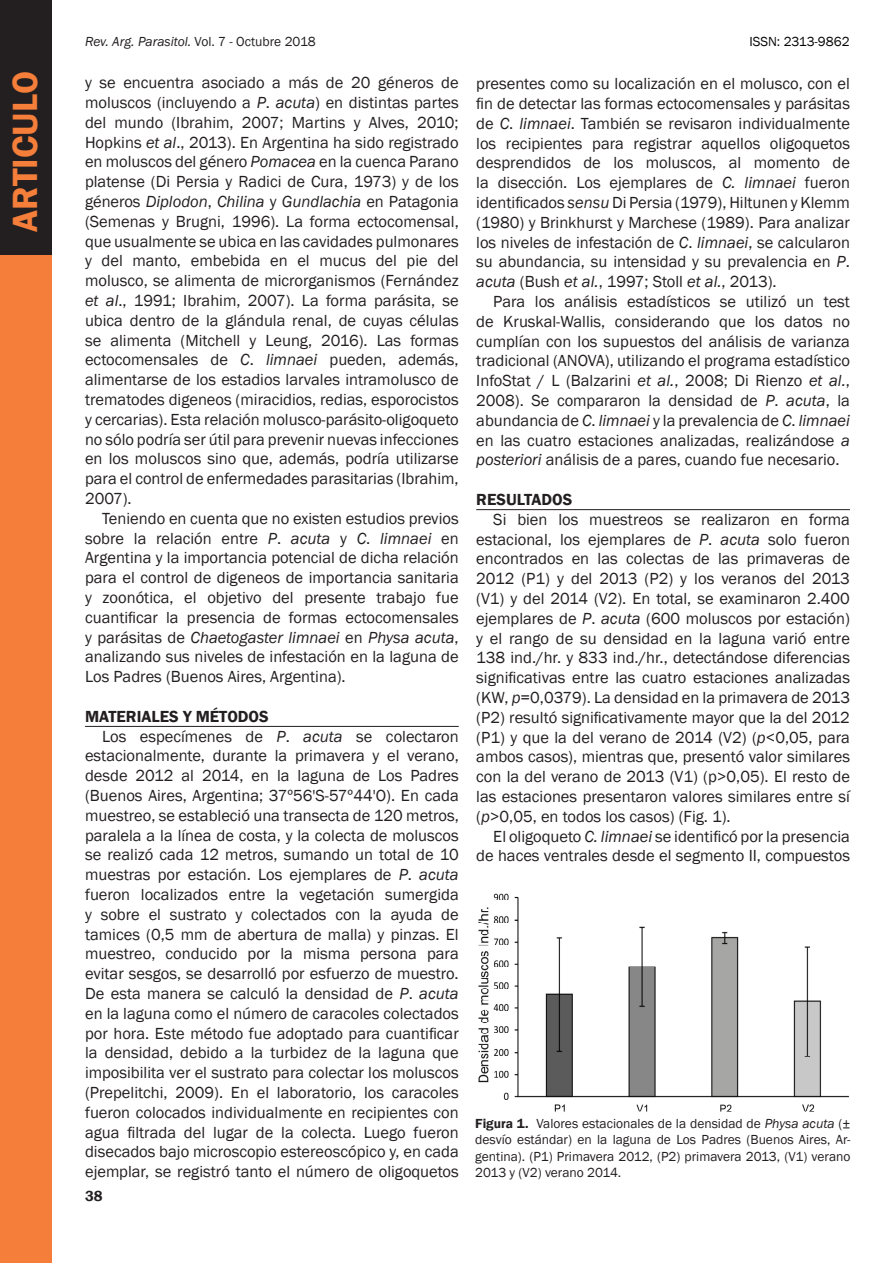
<style>
.page{position:relative;width:893px;height:1263px;background:#fff}
.page>*{position:absolute;margin:0;border:0;box-sizing:border-box;transform-origin:0 0}
.t1{font:600 36px "Franklin Gothic";color:#f47e3a}
.t2{font:16.5px/19.8px "Franklin Gothic";color:#231f20;text-align:justify}
.t3{font:600 16.5px "Franklin Gothic";color:#231f20}
.t4{font:600 15px "Franklin Gothic";color:#231f20}
.t5{font:13.5px/16.5px "Franklin Gothic";color:#231f20;text-align:justify}
.t6{font:italic 13.5px "Franklin Gothic";color:#231f20}
.t7{font:13.5px "Franklin Gothic";color:#040503}
.s1{font-style:normal}
.s2{font-style:italic}
.s3{font-weight:600}
</style>
<div class="page">
<div style="left:0;top:0;width:51px;height:1263px;background:#f47e3a"></div>
<div style="left:0;top:1px;width:51px;height:254px;background:#231f20"></div>
<hr style="left:85px;top:726px;width:374px;height:1px;background:#231f20">
<hr style="left:476px;top:509px;width:374px;height:1px;background:#231f20">
<img style="left:478px;top:893px;width:371px;height:219px">
<p class="t6" style="left:85px;top:33px;width:232px">Rev. Arg. Parasitol. <span class="s1">Vol. 7 - Octubre 2018</span></p>
<p class="t7" style="left:749px;top:33px;width:102px">ISSN: 2313-9862</p>
<h1 class="t1" style="left:3px;top:232px;width:162px;rotate:-90deg">ARTICULO</h1>
<p class="t2" style="left:85px;top:73px;width:375px">y se encuentra asociado a más de 20 géneros de moluscos (incluyendo a <span class="s2">P</span>. <span class="s2">acuta</span>) en distintas partes del mundo (Ibrahim, 2007; Martins y Alves, 2010; Hopkins <span class="s2">et al</span>., 2013). En Argentina ha sido registrado en moluscos del género <span class="s2">Pomacea</span> en la cuenca Parano platense (Di Persia y Radici de Cura, 1973) y de los géneros <span class="s2">Diplodon</span>, <span class="s2">Chilina</span> y <span class="s2">Gundlachia</span> en Patagonia (Semenas y Brugni, 1996). La forma ectocomensal, que usualmente se ubica en las cavidades pulmonares y del manto, embebida en el mucus del pie del molusco, se alimenta de microrganismos (Fernández <span class="s2">et al</span>., 1991; Ibrahim, 2007). La forma parásita, se ubica dentro de la glándula renal, de cuyas células se alimenta (Mitchell y Leung, 2016). Las formas ectocomensales de <span class="s2">C</span>. <span class="s2">limnaei</span> pueden, además, alimentarse de los estadios larvales intramolusco de trematodes digeneos (miracidios, redias, esporocistos y cercarias). Esta relación molusco-parásito-oligoqueto no sólo podría ser útil para prevenir nuevas infecciones en los moluscos sino que, además, podría utilizarse para el control de enfermedades parasitarias (Ibrahim, 2007).</p>
<p class="t2" style="left:85px;top:509px;width:375px;text-indent:17px">Teniendo en cuenta que no existen estudios previos sobre la relación entre <span class="s2">P</span>. <span class="s2">acuta</span> y <span class="s2">C</span>. <span class="s2">limnaei</span> en Argentina y la importancia potencial de dicha relación para el control de digeneos de importancia sanitaria y zoonótica, el objetivo del presente trabajo fue cuantificar la presencia de formas ectocomensales y parásitas de <span class="s2">Chaetogaster limnaei</span> en <span class="s2">Physa acuta</span>, analizando sus niveles de infestación en la laguna de Los Padres (Buenos Aires, Argentina).</p>
<p class="t3" style="left:85px;top:706px;width:185px">MATERIALES Y MÉTODOS</p>
<p class="t2" style="left:102px;top:726px;width:358px">Los especímenes de <span class="s2">P</span>. <span class="s2">acuta</span> se colectaron</p>
<p class="t2" style="left:85px;top:746px;width:375px">estacionalmente, durante la primavera y el verano,</p>
<p class="t2" style="left:85px;top:766px;width:375px">desde 2012 al 2014, en la laguna de Los Padres</p>
<p class="t2" style="left:85px;top:786px;width:375px">(Buenos Aires, Argentina; 37º56'S-57º44'O). En cada</p>
<p class="t2" style="left:85px;top:806px;width:375px">muestreo, se estableció una transecta de 120 metros,</p>
<p class="t2" style="left:85px;top:825px;width:375px">paralela a la línea de costa, y la colecta de moluscos</p>
<p class="t2" style="left:85px;top:845px;width:375px">se realizó cada 12 metros, sumando un total de 10</p>
<p class="t2" style="left:85px;top:865px;width:375px">muestras por estación. Los ejemplares de <span class="s2">P</span>. <span class="s2">acuta</span></p>
<p class="t2" style="left:85px;top:885px;width:375px">fueron localizados entre la vegetación sumergida</p>
<p class="t2" style="left:85px;top:905px;width:375px">y sobre el sustrato y colectados con la ayuda de</p>
<p class="t2" style="left:85px;top:924px;width:375px">tamices (0,5 mm de abertura de malla) y pinzas. El</p>
<p class="t2" style="left:85px;top:944px;width:375px">muestreo, conducido por la misma persona para</p>
<p class="t2" style="left:85px;top:964px;width:375px">evitar sesgos, se desarrolló por esfuerzo de muestro.</p>
<p class="t2" style="left:85px;top:984px;width:375px">De esta manera se calculó la densidad de <span class="s2">P</span>. <span class="s2">acuta</span></p>
<p class="t2" style="left:85px;top:1004px;width:375px">en la laguna como el número de caracoles colectados</p>
<p class="t2" style="left:85px;top:1023px;width:375px">por hora. Este método fue adoptado para cuantificar</p>
<p class="t2" style="left:85px;top:1043px;width:375px">la densidad, debido a la turbidez de la laguna que</p>
<p class="t2" style="left:85px;top:1063px;width:375px">imposibilita ver el sustrato para colectar los moluscos</p>
<p class="t2" style="left:85px;top:1083px;width:375px">(Prepelitchi, 2009). En el laboratorio, los caracoles</p>
<p class="t2" style="left:85px;top:1103px;width:375px">fueron colocados individualmente en recipientes con</p>
<p class="t2" style="left:85px;top:1122px;width:375px">agua filtrada del lugar de la colecta. Luego fueron</p>
<p class="t2" style="left:85px;top:1142px;width:375px">disecados bajo microscopio estereoscópico y, en cada</p>
<p class="t2" style="left:85px;top:1162px;width:375px">ejemplar, se registró tanto el número de oligoquetos</p>
<p class="t4" style="left:85px;top:1187px;width:19px">38</p>
<p class="t2" style="left:476px;top:74px;width:375px">presentes como su localización en el molusco, con el fin de detectar las formas ectocomensales y parásitas de <span class="s2">C</span>. <span class="s2">limnaei</span>. También se revisaron individualmente los recipientes para registrar aquellos oligoquetos desprendidos de los moluscos, al momento de la disección. Los ejemplares de <span class="s2">C. limnaei</span> fueron identificados <span class="s2">sensu</span> Di Persia (1979), Hiltunen y Klemm (1980) y Brinkhurst y Marchese (1989). Para analizar los niveles de infestación de <span class="s2">C</span>. <span class="s2">limnaei</span>, se calcularon su abundancia, su intensidad y su prevalencia en <span class="s2">P</span>. <span class="s2">acuta</span> (Bush <span class="s2">et al.</span>, 1997; Stoll <span class="s2">et al.</span>, 2013).</p>
<p class="t2" style="left:476px;top:292px;width:375px;text-indent:17px">Para los análisis estadísticos se utilizó un test de Kruskal-Wallis, considerando que los datos no cumplían con los supuestos del análisis de varianza tradicional (ANOVA), utilizando el programa estadístico InfoStat / L (Balzarini <span class="s2">et al.</span>, 2008; Di Rienzo <span class="s2">et al.</span>, 2008). Se compararon la densidad de <span class="s2">P</span>. <span class="s2">acuta</span>, la abundancia de <span class="s2">C</span>. <span class="s2">limnaei</span> y la prevalencia de <span class="s2">C</span>. <span class="s2">limnaei </span>en las cuatro estaciones analizadas, realizándose <span class="s2">a posteriori</span> análisis de a pares, cuando fue necesario.</p>
<p class="t3" style="left:476px;top:489px;width:98px">RESULTADOS</p>
<p class="t2" style="left:476px;top:510px;width:375px;text-indent:17px">Si bien los muestreos se realizaron en forma estacional, los ejemplares de <span class="s2">P</span>. <span class="s2">acuta</span> solo fueron encontrados en las colectas de las primaveras de 2012 (P1) y del 2013 (P2) y los veranos del 2013 (V1) y del 2014 (V2). En total, se examinaron 2.400 ejemplares de <span class="s2">P</span>. <span class="s2">acuta</span> (600 moluscos por estación) y el rango de su densidad en la laguna varió entre 138 ind./hr. y 833 ind./hr., detectándose diferencias significativas entre las cuatro estaciones analizadas (KW, <span class="s2">p</span>=0,0379). La densidad en la primavera de 2013 (P2) resultó significativamente mayor que la del 2012 (P1) y que la del verano de 2014 (V2) (<span class="s2">p</span>&lt;0,05, para ambos casos), mientras que, presentó valor similares con la del verano de 2013 (V1) (p&gt;0,05). El resto de las estaciones presentaron valores similares entre sí (<span class="s2">p</span>&gt;0,05, en todos los casos) (Fig. 1).</p>
<p class="t2" style="left:476px;top:827px;width:375px;text-align:right">El oligoqueto <span class="s2">C. limnaei</span> se identificó por la presencia de haces ventrales desde el segmento II, compuestos</p>
<p class="t5" style="left:475px;top:1115px;width:377px"><span class="s3">Figura 1.</span> Valores estacionales de la densidad de <span class="s2">Physa acuta</span> (± desvío estándar) en la laguna de Los Padres (Buenos Aires, Ar&shy;gentina). (P1) Primavera 2012, (P2) primavera 2013, (V1) verano 2013 y (V2) verano 2014.</p>
</div>
